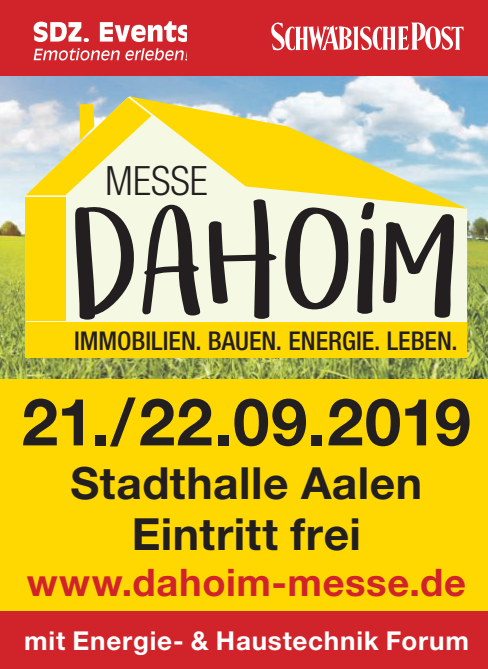
<style>
.page{position:relative;width:488px;height:669px;background:#fff}
.page>*{position:absolute;margin:0;border:0;box-sizing:border-box;transform-origin:0 0}
.t1{font:700 65.6px "Helvetica Neue LT";color:#231f20}
.t2{font:700 44.4px/51.6px "Helvetica Neue LT";letter-spacing:.01em;color:#231f20;text-align:center}
.t3{font:300 condensed 40.4px "Helvetica Neue LT";color:#231f20}
.t4{font:700 38px "Helvetica Neue LT";letter-spacing:.02em;color:#d1232a}
.t5{font:500 condensed 26px "Helvetica Neue LT";color:#231f20}
.t6{font:700 26px "Helvetica Neue LT";letter-spacing:.03em;color:#fff}
</style>
<div class="page">
<img style="left:0;top:75px;width:488px;height:304px">
<div style="left:0;top:0;width:488px;height:75px;background:#d1232a"></div>
<svg style="left:271px;top:22px;width:192px;height:28px"></svg>
<div style="left:26px;top:96px;width:441px;height:226px;background:#f5f9e3"></div>
<svg style="left:26px;top:97px;width:104px;height:98px;background:#e5dd91"></svg>
<svg style="left:75px;top:199px;width:381px;height:121px;background:#a7a89b"></svg>
<div style="left:26px;top:197px;width:40px;height:124px;background:#ffd801"></div>
<svg style="left:130px;top:96px;width:337px;height:113px;background:#e3df96"></svg>
<div style="left:26px;top:322px;width:441px;height:36px;background:#ffd801"></div>
<svg style="left:34px;top:22px;width:55px;height:20px"></svg>
<svg style="left:100px;top:21px;width:86px;height:21px"></svg>
<svg style="left:34px;top:49px;width:23px;height:11px"></svg>
<svg style="left:59px;top:50px;width:9px;height:10px"></svg>
<svg style="left:69px;top:48px;width:11px;height:12px"></svg>
<svg style="left:80px;top:50px;width:9px;height:10px"></svg>
<svg style="left:91px;top:48px;width:95px;height:12px"></svg>
<div style="left:0;top:379px;width:488px;height:232px;background:#ffd801"></div>
<div style="left:0;top:611px;width:488px;height:58px;background:#d1232a"></div>
<h3 class="t3" style="left:105px;top:166px;width:104px">MESSE</h3>
<p class="t5" style="left:74px;top:331px;width:385px">IMMOBILIEN. BAUEN. ENERGIE. LEBEN.</p>
<h1 class="t1" style="left:22px;top:399px;width:450px">21./ 22.09.2019</h1>
<h2 class="t2" style="left:71px;top:462px;width:353px">Stadthalle Aalen<br>Eintritt frei</h2>
<h3 class="t4" style="left:27px;top:569px;width:440px">www.dahoim-messe.de</h3>
<p class="t6" style="left:24px;top:632px;width:446px">mit Energie- &amp; Haustechnik Forum</p>
</div>
